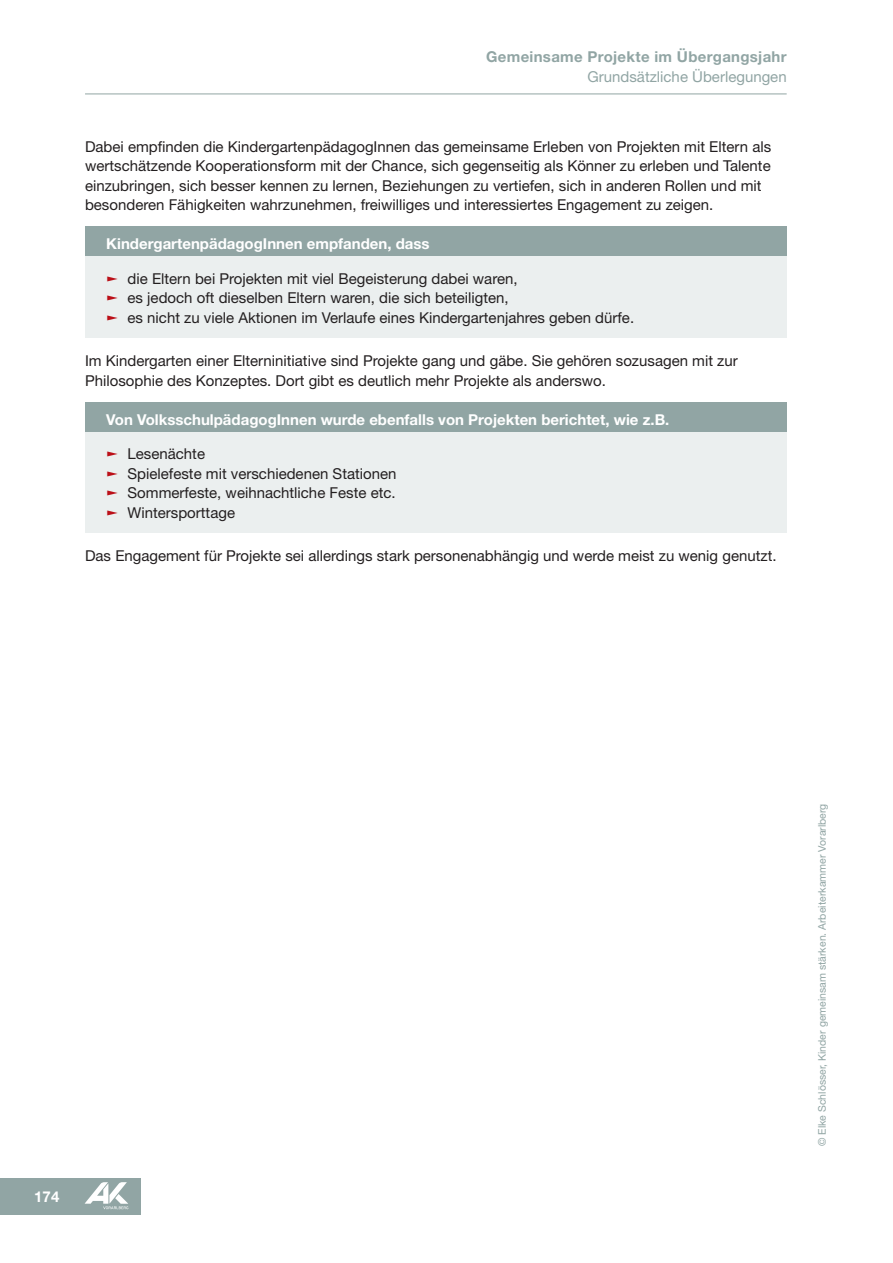
<style>
.page{position:relative;width:893px;height:1263px;background:#fff}
.page>*{position:absolute;margin:0;border:0;box-sizing:border-box;transform-origin:0 0}
.t1{font:15px/19.5px "Helvetica Neue LT";color:#231f20}
.t2{font:700 15px "Helvetica Neue LT";color:#fff}
.t3{font:700 15px "Helvetica Neue LT";letter-spacing:.02em;color:#91a5a4}
.t4{font:15px "Helvetica Neue LT";color:#91a5a4}
.t5{font:10.5px "Helvetica Neue LT";color:#91a5a4}
.s1{color:#bb1018}
</style>
<div class="page">
<div style="left:0;top:1178px;width:140px;height:36px;background:#91a5a4"></div>
<svg style="left:85px;top:1182px;width:43px;height:27px"></svg>
<hr style="left:85px;top:94px;width:702px;height:1px;background:#91a5a4">
<div style="left:85px;top:227px;width:702px;height:36px;background:#91a5a4"></div>
<div style="left:85px;top:257px;width:702px;height:19px;background:#ebefef"></div>
<div style="left:85px;top:276px;width:702px;height:23px;background:#ebefef"></div>
<div style="left:85px;top:296px;width:702px;height:22px;background:#ebefef"></div>
<div style="left:85px;top:315px;width:702px;height:23px;background:#ebefef"></div>
<div style="left:85px;top:402px;width:702px;height:36px;background:#91a5a4"></div>
<div style="left:85px;top:432px;width:702px;height:19px;background:#ebefef"></div>
<div style="left:85px;top:452px;width:702px;height:22px;background:#ebefef"></div>
<div style="left:85px;top:471px;width:702px;height:23px;background:#ebefef"></div>
<div style="left:85px;top:491px;width:702px;height:22px;background:#ebefef"></div>
<div style="left:85px;top:510px;width:702px;height:23px;background:#ebefef"></div>
<p class="t3" style="left:486px;top:48px;width:302px">Gemeinsame Projekte im Übergangsjahr</p>
<p class="t4" style="left:587px;top:67px;width:201px">Grundsätzliche Überlegungen</p>
<p class="t1" style="left:85px;top:136px;width:688px">Dabei empfinden die KindergartenpädagogInnen das gemeinsame Erleben von Projekten mit Eltern als wertschätzende Kooperationsform mit der Chance, sich gegenseitig als Könner zu erleben und Talente einzubringen, sich besser kennen zu lernen, Beziehungen zu vertiefen, sich in anderen Rollen und mit besonderen Fähigkeiten wahrzunehmen, freiwilliges und interessiertes Engagement zu zeigen.</p>
<p class="t2" style="left:106px;top:234px;width:325px">KindergartenpädagogInnen empfanden, dass</p>
<p class="t1" style="left:106px;top:268px;width:413px"><span class="s1">❑</span> die Eltern bei Projekten mit viel Begeisterung dabei waren,</p>
<p class="t1" style="left:106px;top:288px;width:404px"><span class="s1">❑</span> es jedoch oft dieselben Eltern waren, die sich beteiligten,</p>
<p class="t1" style="left:106px;top:307px;width:529px"><span class="s1">❑</span> es nicht zu viele Aktionen im Verlaufe eines Kindergartenjahres geben dürfe.</p>
<p class="t1" style="left:85px;top:351px;width:654px">Im Kindergarten einer Elterninitiative sind Projekte gang und gäbe. Sie gehören sozusagen mit zur<br>Philosophie des Konzeptes. Dort gibt es deutlich mehr Projekte als anderswo.</p>
<p class="t2" style="left:106px;top:410px;width:565px">Von VolksschulpädagogInnen wurde ebenfalls von Projekten berichtet, wie z.B.</p>
<p class="t1" style="left:106px;top:444px;width:100px"><span class="s1">❑</span> Lesenächte</p>
<p class="t1" style="left:106px;top:463px;width:292px"><span class="s1">❑</span> Spielefeste mit verschiedenen Stationen</p>
<p class="t1" style="left:106px;top:483px;width:291px"><span class="s1">❑</span> Sommerfeste, weihnachtliche Feste etc.</p>
<p class="t1" style="left:106px;top:502px;width:130px"><span class="s1">❑</span> Wintersporttage</p>
<p class="t1" style="left:85px;top:546px;width:693px">Das Engagement für Projekte sei allerdings stark personenabhängig und werde meist zu wenig genutzt.</p>
<p class="t2" style="left:34px;top:1188px;width:27px">174</p>
<p class="t5" style="left:816px;top:1146px;width:344px;rotate:-90deg">© Elke Schlösser, Kinder gemeinsam stärken. Arbeiterkammer Vorarlberg</p>
</div>
